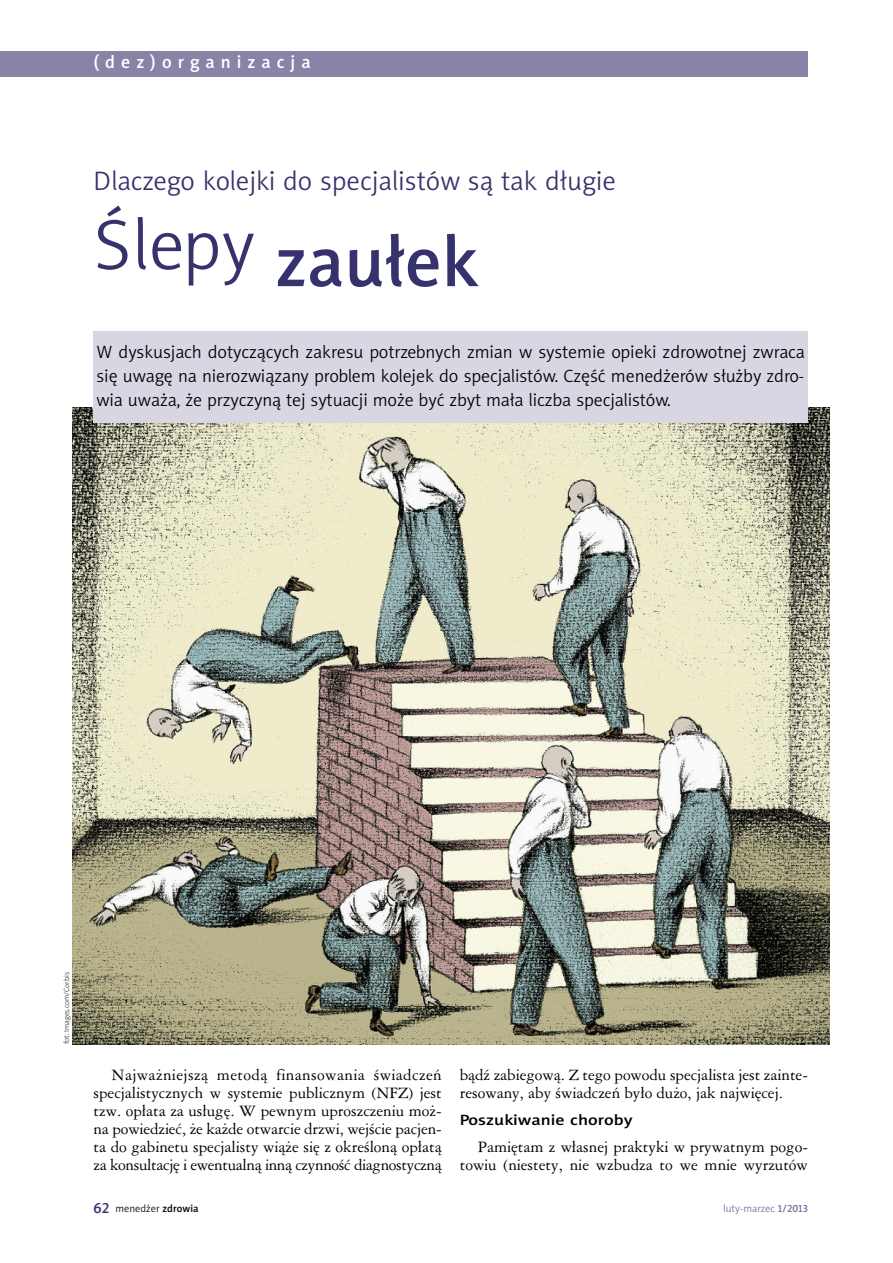
<style>
.page{position:relative;width:893px;height:1263px;background:#fff}
.page>*{position:absolute;margin:0;border:0;box-sizing:border-box;transform-origin:0 0}
.t1{font:72px "Naomi Sans EFNPS Medium";color:#36326d}
.t2{font:27px "Naomi Sans EFNPS Light";color:#36326d}
.t3{font:18px/24px "Naomi Sans EFNPS Light";letter-spacing:-.005em;color:#000;text-align:justify}
.t4{font:18px "Naomi Sans EFNPS Medium";letter-spacing:.335em;color:#fff}
.t5{font:15px/18px "Ameri Garmnd PL";color:#000;text-align:justify}
.t6{font:15px "Naomi Sans EFNPS Medium";color:#000;scale:1.2 1}
.t7{font:10.5px "Naomi Sans EFNPS Light";color:#000}
.t8{font:10.5px "Naomi Sans EFNPS Light";color:#727099}
.t9{font:7.5px "Naomi Sans EFNPS Thin";color:#000}
.s1{font-family:"Naomi Sans EFNPS Medium";font-size:15px;color:#36326d}
.s2{font-family:"Naomi Sans EFNPS Medium"}
</style>
<div class="page">
<div style="left:0;top:51px;width:808px;height:26px;background:#8784a8"></div>
<img style="left:72px;top:408px;width:757px;height:636px">
<div style="left:94px;top:331px;width:714px;height:92px;background:#d7d6e2"></div>
<p class="t4" style="left:94px;top:55px;width:219px">(dez)organizacja</p>
<h2 class="t2" style="left:94px;top:170px;width:524px">Dlaczego kolejki do specjalistów są tak długie</h2>
<h1 class="t1" style="left:94px;top:234px;width:386px"><sup>Ślepy</sup> zaułek</h1>
<p class="t3" style="left:97px;top:341px;width:710px">W dyskusjach dotyczących zakresu potrzebnych zmian w systemie opieki zdrowotnej zwraca się uwagę na nierozwiązany problem kolejek do specjalistów. Część menedżerów służby zdro&shy;wia uważa, że przyczyną tej sytuacji może być zbyt mała liczba specjalistów.</p>
<p class="t9" style="left:64px;top:1044px;width:74px;rotate:-90deg">fot. Images.com/Corbis</p>
<p class="t5" style="left:94px;top:1066px;width:350px;text-indent:18px">Najważniejszą metodą finansowania świadczeń specjalistycznych w systemie publicznym (NFZ) jest tzw. opłata za usługę. W pewnym uproszczeniu moż&shy;na powiedzieć, że każde otwarcie drzwi, wejście pacjen&shy;ta do gabinetu specjalisty wiąże się z określoną opłatą za konsultację i ewentualną inną czynność diagnostyczną</p>
<p class="t5" style="left:460px;top:1066px;width:350px">bądź zabiegową. Z tego powodu specjalista jest zainte&shy;resowany, aby świadczeń było dużo, jak najwięcej.</p>
<p class="t6" style="left:460px;top:1114px;width:146px">Poszukiwanie choroby</p>
<p class="t5" style="left:460px;top:1138px;width:350px;text-align:right">Pamiętam z własnej praktyki w prywatnym pogo&shy;towiu (niestety, nie wzbudza to we mnie wyrzutów</p>
<p class="t7" style="left:94px;top:1204px;width:106px"><span class="s1">62</span> menedżer <span class="s2">zdrowia</span></p>
<p class="t8" style="left:723px;top:1204px;width:86px">luty-marzec <span class="s2">1/2013</span></p>
</div>
